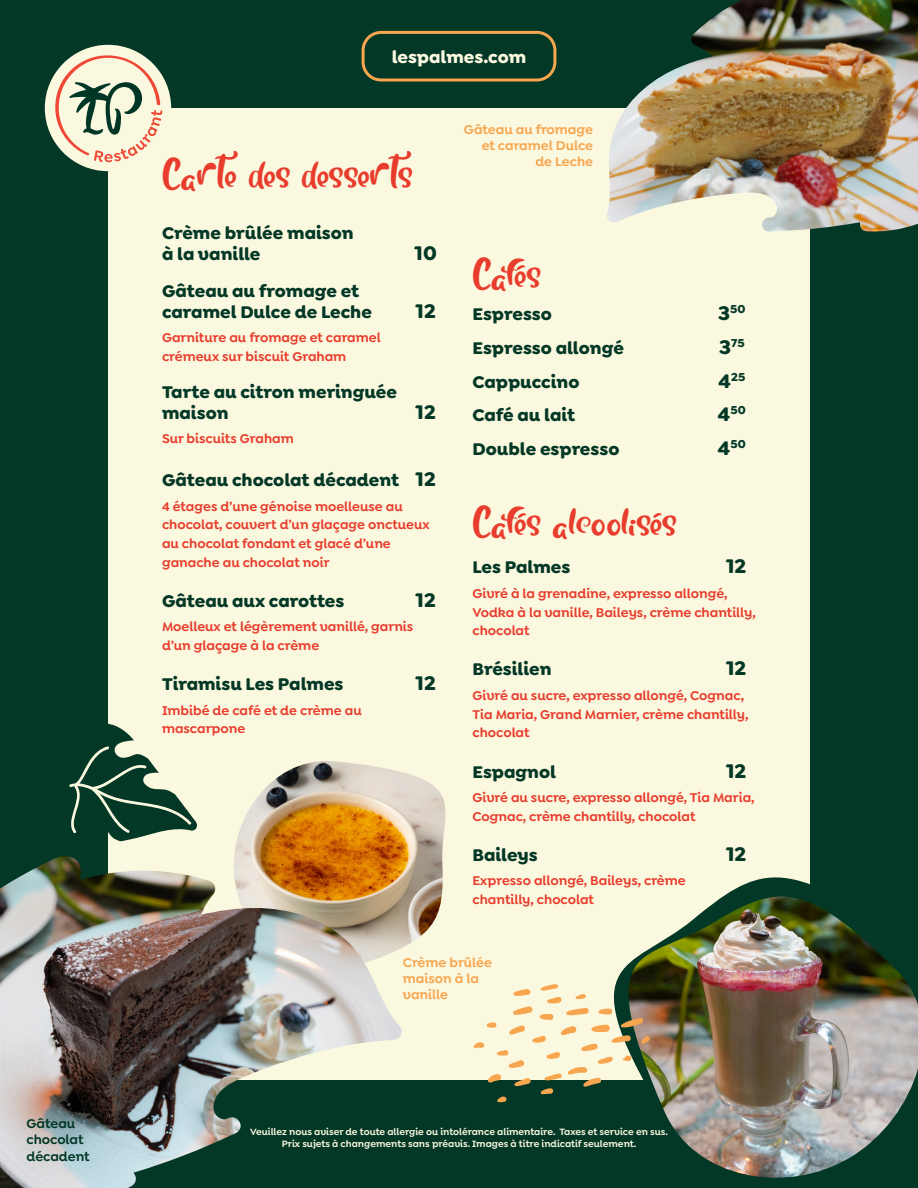
<style>
.page{position:relative;width:918px;height:1188px;background:#033826}
.page>*{position:absolute;margin:0;border:0;box-sizing:border-box;transform-origin:0 0}
.Grand_titre{font:36px "Tropical";color:#e83c2c}
.Prix{font:700 21px "Goldplay Alt";color:#033826}
.Titre_plat{font:700 18px/21px "Goldplay Alt";color:#033826}
.Titre_plat-2{font:700 18px "Goldplay Alt";color:#fbf8e0}
.Description{font:600 13.5px/18.8px "Goldplay Alt";color:#e83c2c}
.Description-2{font:600 13.5px/16.2px "Goldplay Alt";color:#f7a64f;text-align:right}
.Description-3{font:600 13.5px/16.2px "Goldplay Alt";color:#033826}
.Prix-2{font:700 12.3px "Goldplay Alt";color:#033826}
.t1{font:600 9.75px/12px "Goldplay Alt";color:#fbf8e0;text-align:center}
.s1{font-size:21px}
</style>
<div class="page">
<div style="left:108px;top:108px;width:702px;height:972px;background:#fbf8e0"></div>
<div style="left:45px;top:45px;width:126px;height:126px;background:#fbf8e0;border-radius:50%"></div>
<svg style="left:54px;top:54px;width:108px;height:108px"></svg>
<img style="left:607px;top:0;width:311px;height:232px">
<svg style="left:722px;top:877px;width:88px;height:20px;fill:#033826"></svg>
<svg style="left:69px;top:723px;width:128px;height:119px"></svg>
<img style="left:615px;top:897px;width:303px;height:281px">
<svg style="left:473px;top:984px;width:177px;height:119px"></svg>
<svg style="left:517px;top:265px;width:8px;height:5px"></svg>
<img style="left:234px;top:761px;width:212px;height:186px">
<img style="left:0;top:856px;width:404px;height:332px">
<div style="left:362px;top:31px;width:194px;height:51px;border:3px solid #f7a64f;border-radius:18px"></div>
<svg style="left:518px;top:513px;width:8px;height:5px"></svg>
<svg style="left:653px;top:513px;width:9px;height:5px"></svg>
<p class="Description-3" style="left:26px;top:1116px;width:65px">Gâteau chocolat décadent</p>
<p class="Titre_plat-2" style="left:392px;top:45px;width:136px">lespalmes.com</p>
<p class="Grand_titre" style="left:162px;top:151px;width:252px">Carte des desserts</p>
<p class="Titre_plat" style="left:162px;top:222px;width:193px">Crème brûlée maison à la vanille</p>
<p class="Titre_plat" style="left:162px;top:280px;width:211px">Gâteau au fromage et caramel Dulce de Leche</p>
<p class="Description" style="left:162px;top:328px;width:220px">Garniture au fromage et caramel crémeux sur biscuit Graham</p>
<p class="Titre_plat" style="left:162px;top:381px;width:237px">Tarte au citron meringuée maison</p>
<p class="Prix" style="left:415px;top:239px;width:24px">10</p>
<p class="Prix" style="left:416px;top:297px;width:22px">12</p>
<p class="Prix" style="left:416px;top:398px;width:22px">12</p>
<p class="Description" style="left:162px;top:429px;width:133px">Sur biscuits Graham</p>
<p class="Titre_plat" style="left:162px;top:469px;width:239px">Gâteau chocolat décadent</p>
<p class="Prix" style="left:416px;top:465px;width:22px">12</p>
<p class="Description" style="left:162px;top:497px;width:269px">4 étages d’une génoise moelleuse au chocolat, couvert d’un glaçage onctueux au chocolat fondant et glacé d’une ganache au chocolat noir</p>
<p class="Titre_plat" style="left:162px;top:590px;width:184px">Gâteau aux carottes</p>
<p class="Prix" style="left:416px;top:586px;width:22px">12</p>
<p class="Description" style="left:162px;top:617px;width:253px">Moelleux et légèrement vanillé, garnis d’un glaçage à la crème</p>
<p class="Titre_plat" style="left:162px;top:673px;width:183px">Tiramisu Les Palmes</p>
<p class="Prix" style="left:416px;top:669px;width:22px">12</p>
<p class="Description" style="left:162px;top:701px;width:201px">Imbibé de café et de crème au mascarpone</p>
<p class="Description-2" style="left:464px;top:121px;width:131px">Gâteau au fromage et caramel Dulce de Leche</p>
<p class="Grand_titre" style="left:472px;top:251px;width:69px">Cafes</p>
<p class="Titre_plat" style="left:472px;top:303px;width:81px">Espresso</p>
<p class="Prix-2" style="left:718px;top:301px;width:29px"><span class="s1">3</span>50</p>
<p class="Titre_plat" style="left:472px;top:337px;width:153px">Espresso allongé</p>
<p class="Prix-2" style="left:719px;top:335px;width:27px"><span class="s1">3</span>75</p>
<p class="Titre_plat" style="left:472px;top:371px;width:108px">Cappuccino</p>
<p class="Prix-2" style="left:719px;top:368px;width:28px"><span class="s1">4</span>25</p>
<p class="Titre_plat" style="left:472px;top:405px;width:104px">Café au lait</p>
<p class="Prix-2" style="left:718px;top:402px;width:29px"><span class="s1">4</span>50</p>
<p class="Titre_plat" style="left:472px;top:438px;width:148px">Double espresso</p>
<p class="Prix-2" style="left:718px;top:436px;width:29px"><span class="s1">4</span>50</p>
<p class="Grand_titre" style="left:472px;top:500px;width:205px">Cafes alcoolises</p>
<p class="Titre_plat" style="left:472px;top:557px;width:99px">Les Palmes</p>
<p class="Prix" style="left:726px;top:553px;width:22px">12</p>
<p class="Description" style="left:472px;top:584px;width:285px">Givré à la grenadine, expresso allongé,<br>Vodka à la vanille, Baileys, crème chantilly, chocolat</p>
<p class="Titre_plat" style="left:472px;top:659px;width:81px">Brésilien</p>
<p class="Prix" style="left:726px;top:655px;width:22px">12</p>
<p class="Description" style="left:472px;top:686px;width:278px">Givré au sucre, expresso allongé, Cognac,<br>Tia Maria, Grand Marnier, crème chantilly, chocolat</p>
<p class="Titre_plat" style="left:472px;top:761px;width:85px">Espagnol</p>
<p class="Prix" style="left:726px;top:757px;width:22px">12</p>
<p class="Description" style="left:472px;top:788px;width:284px">Givré au sucre, expresso allongé, Tia Maria,<br>Cognac, crème chantilly, chocolat</p>
<p class="Titre_plat" style="left:472px;top:844px;width:67px">Baileys</p>
<p class="Prix" style="left:726px;top:840px;width:22px">12</p>
<p class="Description" style="left:472px;top:871px;width:215px">Expresso allongé, Baileys, crème chantilly, chocolat</p>
<p class="Description-2" style="left:403px;top:954px;width:91px;text-align:left">Crème brûlée maison à la</p>
<p class="Description-2" style="left:403px;top:986px;width:47px">vanille</p>
<p class="t1" style="left:250px;top:1126px;width:419px">Veuillez nous aviser de toute allergie ou intolérance alimentaire. Taxes et service en sus.<br>Prix sujets à changements sans préavis. Images à titre indicatif seulement.</p>
</div>
